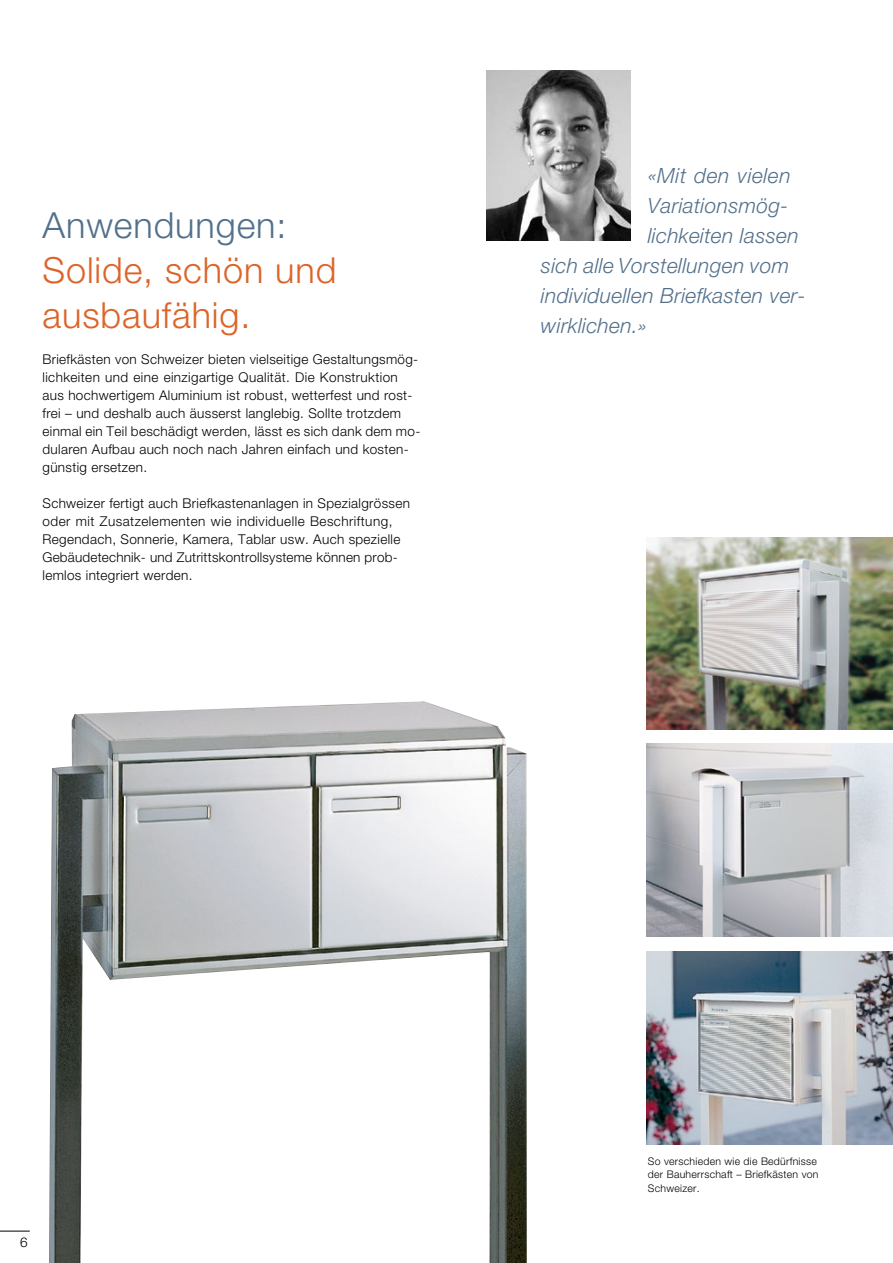
<style>
.page{position:relative;width:893px;height:1263px;background:#fff}
.page>*{position:absolute;margin:0;border:0;box-sizing:border-box;transform-origin:0 0}
._76_Helvetica_14_pt{font:300 36px/45px "Helvetica Neue LT Std";letter-spacing:.025em;color:#dc6428}
._76_Helvetica_14_pt-2{font:300 36px "Helvetica Neue LT Std";letter-spacing:.025em;color:#53708b}
._76_Helvetica_14_pt-3{font:italic 300 21px "Helvetica Neue LT Std";letter-spacing:.015em;color:#53708b}
._45_Helvetica_9_12_p{font:300 13.5px/18px "Helvetica Neue LT Std";letter-spacing:.025em;color:#000}
._75_Helvetica_7_9_pt{font:300 10.5px/13.5px "Helvetica Neue LT Std";letter-spacing:.025em;color:#000}
</style>
<div class="page">
<hr style="left:0;top:1231px;width:30px;height:1px;background:#000">
<img style="left:646px;top:951px;width:247px;height:193px">
<img style="left:646px;top:743px;width:247px;height:193px">
<img style="left:646px;top:537px;width:247px;height:193px">
<img style="left:486px;top:71px;width:145px;height:170px">
<img style="left:49px;top:701px;width:478px;height:562px">
<p class="_76_Helvetica_14_pt-2" style="left:43px;top:203px;width:245px">Anwendungen:</p>
<p class="_76_Helvetica_14_pt" style="left:43px;top:247px;width:295px">Solide, schön und ausbaufähig.</p>
<p class="_45_Helvetica_9_12_p" style="left:43px;top:350px;width:378px">Briefkästen von Schweizer bieten vielseitige Gestaltungsmög&shy;lichkeiten und eine einzigartige Qualität. Die Konstruktion aus hochwertigem Aluminium ist robust, wetterfest und rost&shy;frei – und deshalb auch äusserst langlebig. Sollte trotzdem einmal ein Teil beschädigt werden, lässt es sich dank dem mo&shy;dularen Aufbau auch noch nach Jahren einfach und kosten&shy;günstig ersetzen.</p>
<p class="_45_Helvetica_9_12_p" style="left:43px;top:494px;width:369px">Schweizer fertigt auch Briefkastenanlagen in Spezialgrössen oder mit Zusatzelementen wie individuelle Beschriftung, Regendach, Sonnerie, Kamera, Tablar usw. Auch spezielle Gebäudetechnik- und Zutrittskontrollsysteme können prob&shy;lemlos integriert werden.</p>
<p class="_76_Helvetica_14_pt-3" style="left:648px;top:163px;width:144px">«Mit den vielen</p>
<p class="_76_Helvetica_14_pt-3" style="left:648px;top:193px;width:142px">Variationsmög-</p>
<p class="_76_Helvetica_14_pt-3" style="left:648px;top:223px;width:152px">lichkeiten lassen</p>
<p class="_76_Helvetica_14_pt-3" style="left:541px;top:253px;width:250px">sich alle Vorstellungen vom</p>
<p class="_76_Helvetica_14_pt-3" style="left:541px;top:283px;width:266px">individuellen Briefkasten ver-</p>
<p class="_76_Helvetica_14_pt-3" style="left:541px;top:313px;width:108px">wirklichen.»</p>
<p class="_45_Helvetica_9_12_p" style="left:20px;top:1232px;width:9px">6</p>
<p class="_75_Helvetica_7_9_pt" style="left:648px;top:1154px;width:172px">So verschieden wie die Bedürfnisse der Bauherrschaft – Briefkästen von<br>Schweizer.</p>
</div>
